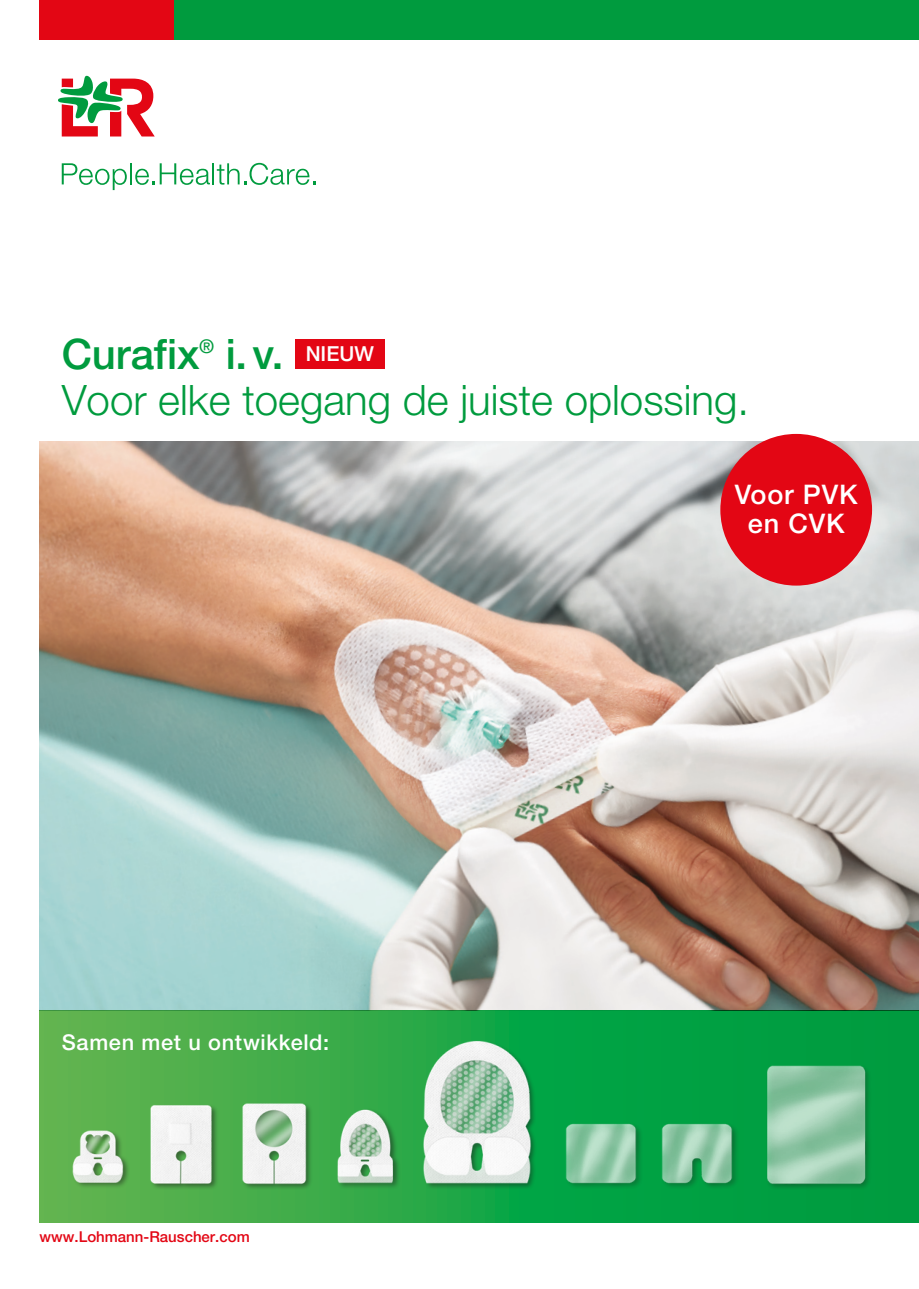
<style>
.page{position:relative;width:919px;height:1289px;background:#fff}
.page>*{position:absolute;margin:0;border:0;box-sizing:border-box;transform-origin:0 0}
.t1{font:300 42px/46.2px "Helvetica Neue LT Pro";color:#009b3e}
.t2{font:500 27px/28.5px "Helvetica Neue LT Pro";letter-spacing:.03em;color:#fff;text-align:center}
.t3{font:500 21.75px "Helvetica Neue LT Pro";letter-spacing:.03em;color:#fff}
.t4{font:500 15px "Helvetica Neue LT Pro";color:#e30614}
.s1{font-weight:500}
</style>
<div class="page">
<img style="left:40px;top:441px;width:878px;height:569px">
<svg style="left:40px;top:1010px;width:878px;height:212px;background:#23a746"></svg>
<img style="left:140px;top:1097px;width:81px;height:96px">
<img style="left:759px;top:1059px;width:113px;height:132px">
<div style="left:565px;top:1122px;width:78px;height:68px;background:#009f42"></div>
<img style="left:562px;top:1119px;width:80px;height:68px">
<div style="left:660px;top:1122px;width:79px;height:68px;background:#009d41"></div>
<img style="left:658px;top:1119px;width:80px;height:68px">
<div style="left:295px;top:339px;width:89px;height:30px;background:#e30614"></div>
<div style="left:720px;top:434px;width:152px;height:151px;background:#e30614;border-radius:50%"></div>
<img style="left:334px;top:1101px;width:67px;height:90px">
<img style="left:236px;top:1097px;width:76px;height:92px">
<div style="left:72px;top:1129px;width:60px;height:71px;background:#58b24e"></div>
<img style="left:71px;top:1127px;width:55px;height:69px">
<img style="left:416px;top:1034px;width:123px;height:155px">
<div style="left:173px;top:0;width:745px;height:17px;background:#009b3e"></div>
<div style="left:40px;top:0;width:133px;height:17px;background:#e30614"></div>
<div style="left:173px;top:13px;width:745px;height:27px;background:#009b3e"></div>
<div style="left:40px;top:13px;width:133px;height:27px;background:#e30614"></div>
<svg style="left:58px;top:76px;width:97px;height:60px"></svg>
<svg style="left:62px;top:163px;width:65px;height:27px"></svg>
<hr style="left:130px;top:163px;width:2px;height:21px;background:#009b3e">
<svg style="left:135px;top:163px;width:75px;height:22px"></svg>
<hr style="left:212px;top:163px;width:2px;height:21px;background:#009b3e">
<svg style="left:217px;top:163px;width:98px;height:22px"></svg>
<p class="t1" style="left:62px;top:330px;width:688px"><span class="s1">Curafix</span><sup>®</sup> <span class="s1">i.v.</span> <sup>NIEUW<br></sup>Voor elke toegang de juiste oplossing.</p>
<p class="t3" style="left:62px;top:1029px;width:269px">Samen met u ontwikkeld:</p>
<p class="t4" style="left:40px;top:1227px;width:212px">www.Lohmann-Rauscher.com</p>
<p class="t2" style="left:734px;top:480px;width:124px">Voor PVK en CVK</p>
</div>
